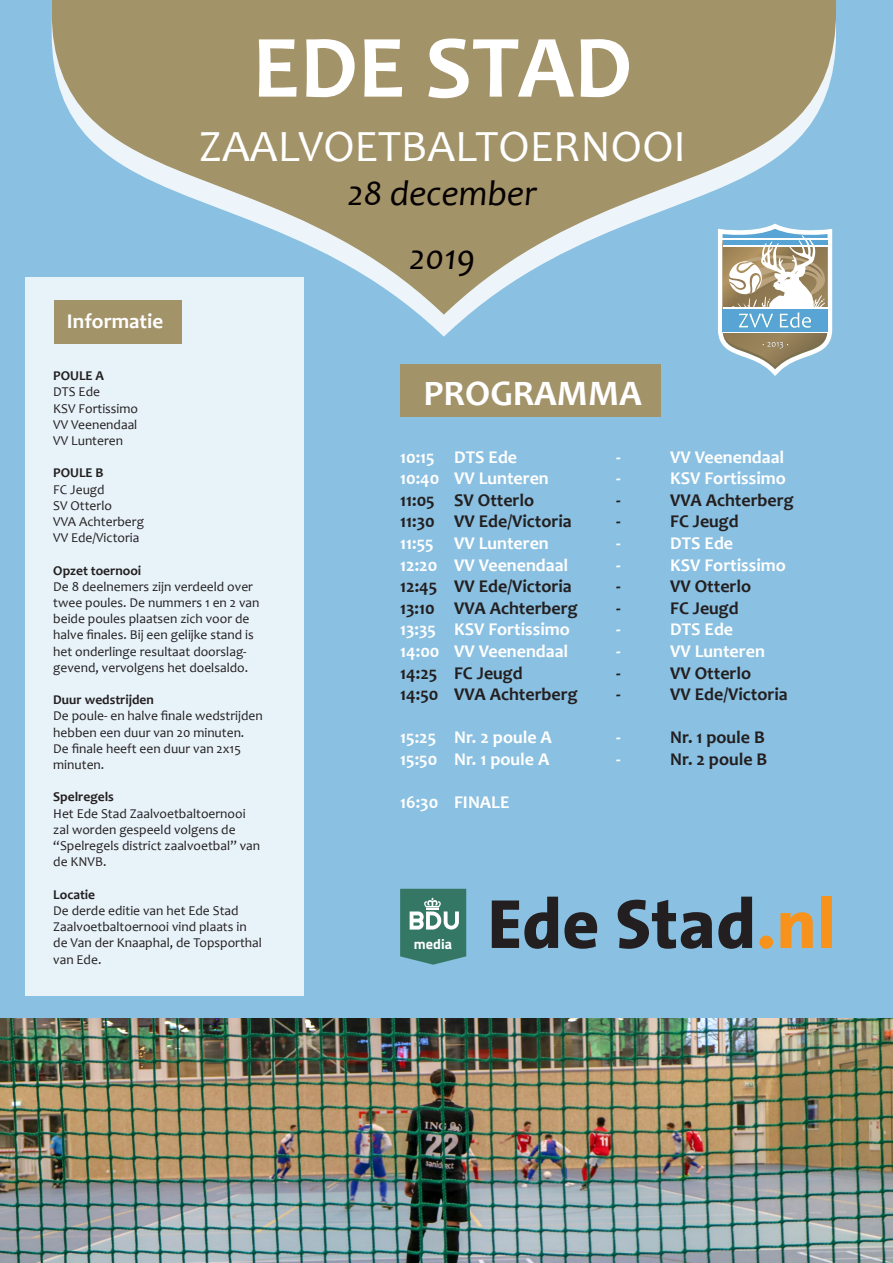
<style>
.page{position:relative;width:893px;height:1263px;background:#8ac0e1}
.page>*{position:absolute;margin:0;border:0;box-sizing:border-box;transform-origin:0 0}
.t1{font:700 90px "Candara";color:#fff}
.t2{font:45px "Candara";color:#fff}
.t3{font:italic 36px "Candara";color:#040000}
.t4{font:700 36px "Candara";color:#fff}
.t5{font:700 21px "Candara";color:#fff}
.t6{font:700 18px "Candara";color:#fff}
.t7{font:700 18px "Candara";color:#231f20}
.t8{font:700 14.25px "Titillium Web";color:#fff}
.t9{font:13.5px/16.2px "Candara";color:#231f20}
.t10{font:700 13.5px "Candara";color:#231f20}
.t11{font:700 10.2px "Titillium Web";color:#fff}
.s1{font-weight:700}
</style>
<div class="page">
<svg style="left:52px;top:0;width:784px;height:315px;fill:#a39369"></svg>
<div style="left:25px;top:278px;width:278px;height:718px;background:#e7f2f9"></div>
<div style="left:54px;top:301px;width:128px;height:43px;background:#a39369"></div>
<div style="left:400px;top:364px;width:261px;height:53px;background:#a39369"></div>
<img style="left:0;top:1018px;width:893px;height:245px">
<svg style="left:400px;top:889px;width:66px;height:76px;background:#518c7e"></svg>
<svg style="left:492px;top:897px;width:66px;height:52px"></svg>
<svg style="left:564px;top:912px;width:33px;height:37px"></svg>
<svg style="left:618px;top:900px;width:94px;height:49px"></svg>
<svg style="left:718px;top:897px;width:34px;height:52px"></svg>
<div style="left:759px;top:935px;width:14px;height:14px;background:#f7931d;border-radius:50%"></div>
<svg style="left:780px;top:912px;width:33px;height:36px"></svg>
<div style="left:821px;top:897px;width:11px;height:51px;background:#f7931d"></div>
<svg style="left:718px;top:224px;width:114px;height:152px"></svg>
<p class="t1" style="left:253px;top:13px;width:381px">EDE STAD</p>
<p class="t2" style="left:199px;top:120px;width:489px">ZAALVOETBALTOERNOOI</p>
<p class="t3" style="left:348px;top:171px;width:191px">28 december</p>
<p class="t5" style="left:67px;top:308px;width:98px">Informatie</p>
<p class="t10" style="left:53px;top:368px;width:52px">POULE A</p>
<p class="t9" style="left:53px;top:384px;width:48px">DTS Ede</p>
<p class="t9" style="left:53px;top:400px;width:86px;text-align:justify">KSV Fortissimo VV Veenendaal VV Lunteren</p>
<p class="t9" style="left:53px;top:465px;width:60px"><span class="s1">POULE B<br></span>FC Jeugd<br>SV Otterlo</p>
<p class="t9" style="left:53px;top:514px;width:92px">VVA Achterberg<br>VV Ede/Victoria</p>
<p class="t9" style="left:53px;top:562px;width:208px"><span class="s1">Opzet toernooi<br></span>De 8 deelnemers zijn verdeeld over twee poules. De nummers 1 en 2 van beide poules plaatsen zich voor de halve finales. Bij een gelijke stand is het onderlinge resultaat doorslag&shy;gevend, vervolgens het doelsaldo.</p>
<p class="t10" style="left:53px;top:692px;width:102px">Duur wedstrijden</p>
<p class="t9" style="left:53px;top:708px;width:211px">De poule- en halve finale wedstrijden hebben een duur van 20 minuten.</p>
<p class="t9" style="left:53px;top:740px;width:189px">De finale heeft een duur van 2x15 minuten.</p>
<p class="t9" style="left:53px;top:789px;width:208px"><span class="s1">Spelregels<br></span>Het Ede Stad Zaalvoetbaltoernooi zal worden gespeeld volgens de “Spelregels district zaalvoetbal” van de KNVB.</p>
<p class="t10" style="left:53px;top:886px;width:43px">Locatie</p>
<p class="t9" style="left:53px;top:902px;width:210px">De derde editie van het Ede Stad<br>Zaalvoetbaltoernooi vind plaats in de Van der Knaaphal, de Topsporthal van Ede.</p>
<p class="t3" style="left:410px;top:236px;width:67px">2019</p>
<p class="t4" style="left:424px;top:372px;width:220px">PROGRAMMA</p>
<p class="t6" style="left:400px;top:446px;width:118px">10:15 DTS Ede</p>
<p class="t6" style="left:616px;top:446px;width:6px">-</p>
<p class="t6" style="left:670px;top:446px;width:116px">VV Veenendaal</p>
<p class="t6" style="left:400px;top:467px;width:150px">10:40 VV Lunteren</p>
<p class="t6" style="left:616px;top:467px;width:6px">-</p>
<p class="t6" style="left:670px;top:467px;width:117px">KSV Fortissimo</p>
<p class="t7" style="left:400px;top:489px;width:136px">11:05 SV Otterlo</p>
<p class="t7" style="left:616px;top:489px;width:6px">-</p>
<p class="t7" style="left:670px;top:489px;width:125px">VVA Achterberg</p>
<p class="t7" style="left:400px;top:511px;width:173px">11:30 VV Ede/Victoria</p>
<p class="t7" style="left:616px;top:511px;width:6px">-</p>
<p class="t7" style="left:670px;top:511px;width:70px">FC Jeugd</p>
<p class="t6" style="left:400px;top:532px;width:150px">11:55 VV Lunteren</p>
<p class="t6" style="left:616px;top:532px;width:6px">-</p>
<p class="t6" style="left:670px;top:532px;width:64px">DTS Ede</p>
<p class="t6" style="left:400px;top:554px;width:170px">12:20 VV Veenendaal</p>
<p class="t6" style="left:616px;top:554px;width:6px">-</p>
<p class="t6" style="left:670px;top:554px;width:117px">KSV Fortissimo</p>
<p class="t7" style="left:400px;top:575px;width:173px">12:45 VV Ede/Victoria</p>
<p class="t7" style="left:616px;top:575px;width:6px">-</p>
<p class="t7" style="left:670px;top:575px;width:83px">VV Otterlo</p>
<p class="t7" style="left:400px;top:597px;width:179px">13:10 VVA Achterberg</p>
<p class="t7" style="left:616px;top:597px;width:6px">-</p>
<p class="t7" style="left:670px;top:597px;width:70px">FC Jeugd</p>
<p class="t6" style="left:400px;top:619px;width:171px">13:35 KSV Fortissimo</p>
<p class="t6" style="left:616px;top:619px;width:6px">-</p>
<p class="t6" style="left:670px;top:619px;width:64px">DTS Ede</p>
<p class="t6" style="left:400px;top:640px;width:170px">14:00 VV Veenendaal</p>
<p class="t6" style="left:616px;top:640px;width:6px">-</p>
<p class="t6" style="left:670px;top:640px;width:96px">VV Lunteren</p>
<p class="t7" style="left:400px;top:662px;width:124px">14:25 FC Jeugd</p>
<p class="t7" style="left:616px;top:662px;width:6px">-</p>
<p class="t7" style="left:670px;top:662px;width:83px">VV Otterlo</p>
<p class="t7" style="left:400px;top:683px;width:179px">14:50 VVA Achterberg</p>
<p class="t7" style="left:616px;top:683px;width:6px">-</p>
<p class="t7" style="left:670px;top:683px;width:119px">VV Ede/Victoria</p>
<p class="t6" style="left:400px;top:727px;width:153px">15:25 Nr. 2 poule A</p>
<p class="t6" style="left:616px;top:727px;width:6px">-</p>
<p class="t7" style="left:670px;top:727px;width:96px">Nr. 1 poule B</p>
<p class="t6" style="left:400px;top:748px;width:151px">15:50 Nr. 1 poule A</p>
<p class="t6" style="left:616px;top:748px;width:6px">-</p>
<p class="t7" style="left:670px;top:748px;width:99px">Nr. 2 poule B</p>
<p class="t6" style="left:400px;top:791px;width:111px">16:30 FINALE</p>
<p class="t11" style="left:445px;top:560px;width:29px">media</p>
<p class="t8" style="left:414px;top:933px;width:40px">media</p>
</div>
